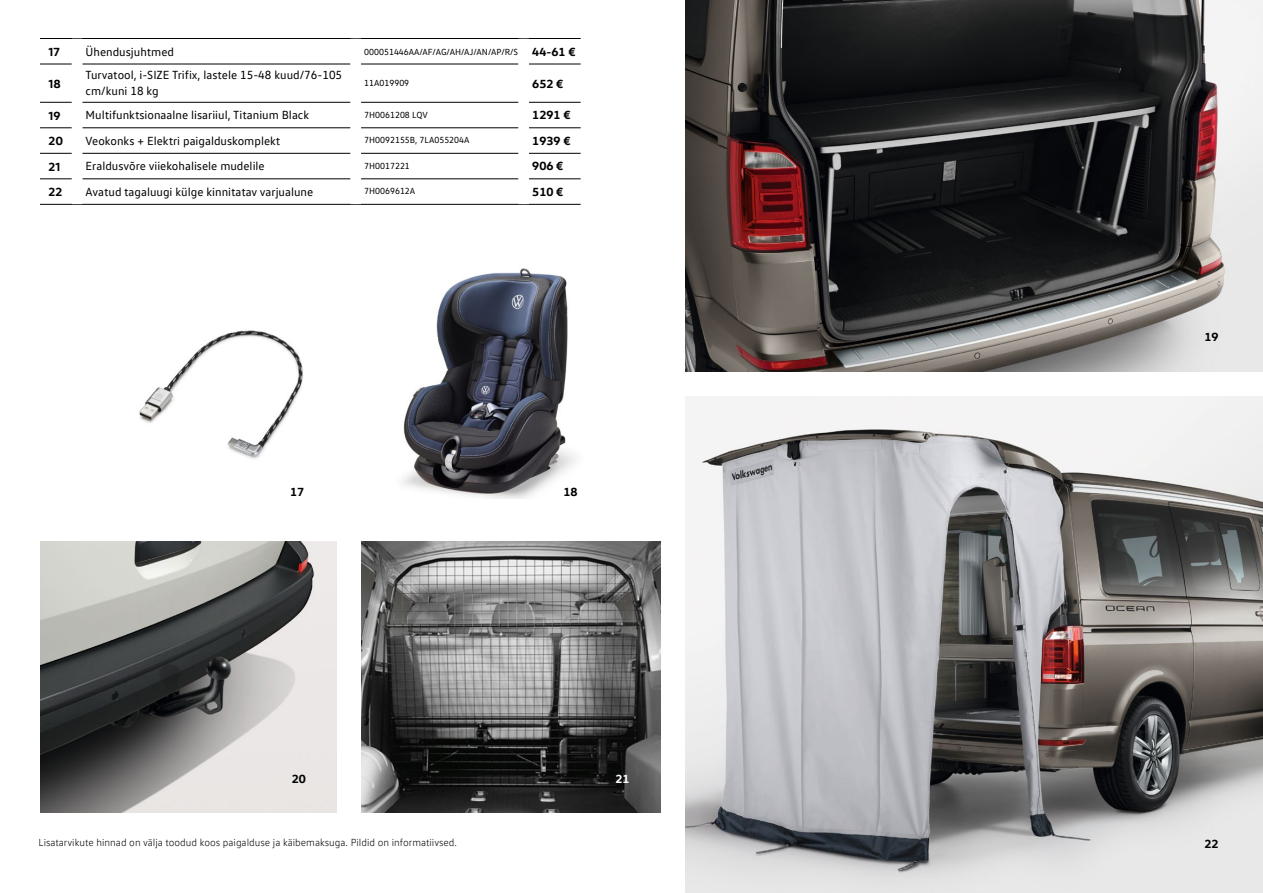
<style>
.page{position:relative;width:1263px;height:893px;background:#fff}
.page>*{position:absolute;margin:0;border:0;box-sizing:border-box;transform-origin:0 0}
.t1{font:12px/16.5px "VW Text";color:#000}
.t2{font:700 12px "VW Head";color:#000}
.t3{font:700 12px "VW Head";color:#fff}
.t4{font:300 10.5px "VW Text";color:#000}
.t5{font:9px "VW Text";color:#000}
.s1{font-family:"VW Head";font-weight:700;font-size:12px}
</style>
<div class="page">
<img style="left:402px;top:268px;width:174px;height:231px">
<hr style="left:529px;top:153px;width:52px;height:1px;background:#000">
<hr style="left:40px;top:38px;width:37px;height:1px;background:#000">
<hr style="left:77px;top:38px;width:279px;height:1px;background:#000">
<hr style="left:356px;top:38px;width:168px;height:1px;background:#000">
<hr style="left:524px;top:38px;width:57px;height:1px;background:#000">
<hr style="left:40px;top:64px;width:32px;height:1px;background:#000">
<hr style="left:82px;top:64px;width:268px;height:1px;background:#000">
<hr style="left:361px;top:64px;width:157px;height:1px;background:#000">
<hr style="left:529px;top:64px;width:52px;height:1px;background:#000">
<hr style="left:40px;top:102px;width:32px;height:1px;background:#000">
<hr style="left:82px;top:102px;width:268px;height:1px;background:#000">
<hr style="left:361px;top:102px;width:157px;height:1px;background:#000">
<hr style="left:529px;top:102px;width:52px;height:1px;background:#000">
<hr style="left:40px;top:128px;width:32px;height:1px;background:#000">
<hr style="left:82px;top:128px;width:268px;height:1px;background:#000">
<hr style="left:361px;top:128px;width:157px;height:1px;background:#000">
<hr style="left:529px;top:128px;width:52px;height:1px;background:#000">
<hr style="left:40px;top:153px;width:32px;height:1px;background:#000">
<hr style="left:82px;top:153px;width:268px;height:1px;background:#000">
<hr style="left:361px;top:153px;width:157px;height:1px;background:#000">
<hr style="left:40px;top:179px;width:32px;height:1px;background:#000">
<hr style="left:82px;top:179px;width:268px;height:1px;background:#000">
<hr style="left:361px;top:179px;width:157px;height:1px;background:#000">
<hr style="left:529px;top:179px;width:52px;height:1px;background:#000">
<hr style="left:40px;top:204px;width:37px;height:1px;background:#000">
<hr style="left:77px;top:204px;width:279px;height:1px;background:#000">
<hr style="left:356px;top:204px;width:168px;height:1px;background:#000">
<hr style="left:524px;top:204px;width:57px;height:1px;background:#000">
<img style="left:362px;top:542px;width:298px;height:270px">
<img style="left:139px;top:330px;width:164px;height:129px">
<img style="left:685px;top:0;width:578px;height:371px">
<img style="left:40px;top:542px;width:297px;height:270px">
<img style="left:685px;top:396px;width:578px;height:497px">
<p class="t2" style="left:49px;top:44px;width:13px">17</p>
<p class="t1" style="left:86px;top:44px;width:90px">Ühendusjuhtmed</p>
<p class="t5" style="left:364px;top:46px;width:213px">000051446AA/AF/AG/AH/AJ/AN/AP/R/S <span class="s1">44-61 €</span></p>
<p class="t2" style="left:49px;top:76px;width:14px">18</p>
<p class="t1" style="left:86px;top:66px;width:258px">Turvatool, i-SIZE Trifix, lastele 15-48 kuud/76-105 cm/kuni 18 kg</p>
<p class="t5" style="left:364px;top:78px;width:46px">11A019909</p>
<p class="t2" style="left:532px;top:76px;width:33px">652 €</p>
<p class="t2" style="left:49px;top:108px;width:13px">19</p>
<p class="t1" style="left:86px;top:107px;width:225px">Multifunktsionaalne lisariiul, Titanium Black</p>
<p class="t5" style="left:364px;top:109px;width:65px">7H0061208 LQV</p>
<p class="t2" style="left:532px;top:107px;width:40px">1291 €</p>
<p class="t2" style="left:49px;top:133px;width:16px">20</p>
<p class="t1" style="left:86px;top:132px;width:196px">Veokonks + Elektri paigalduskomplekt</p>
<p class="t5" style="left:364px;top:135px;width:107px">7H0092155B, 7LA055204A</p>
<p class="t2" style="left:532px;top:133px;width:40px">1939 €</p>
<p class="t2" style="left:49px;top:159px;width:13px">21</p>
<p class="t1" style="left:86px;top:158px;width:181px">Eraldusvõre viiekohalisele mudelile</p>
<p class="t5" style="left:364px;top:160px;width:47px">7H0017221</p>
<p class="t2" style="left:532px;top:158px;width:33px">906 €</p>
<p class="t2" style="left:49px;top:184px;width:15px">22</p>
<p class="t1" style="left:86px;top:183px;width:229px">Avatud tagaluugi külge kinnitatav varjualune</p>
<p class="t5" style="left:364px;top:186px;width:52px">7H0069612A</p>
<p class="t2" style="left:532px;top:184px;width:33px">510 €</p>
<p class="t2" style="left:290px;top:484px;width:16px">17</p>
<p class="t2" style="left:563px;top:484px;width:16px">18</p>
<p class="t2" style="left:292px;top:770px;width:16px">20</p>
<p class="t3" style="left:615px;top:770px;width:16px">21</p>
<p class="t4" style="left:39px;top:836px;width:420px">Lisatarvikute hinnad on välja toodud koos paigalduse ja käibemaksuga. Pildid on informatiivsed.</p>
<p class="t2" style="left:1204px;top:329px;width:16px">19</p>
<p class="t2" style="left:1204px;top:836px;width:16px">22</p>
</div>
